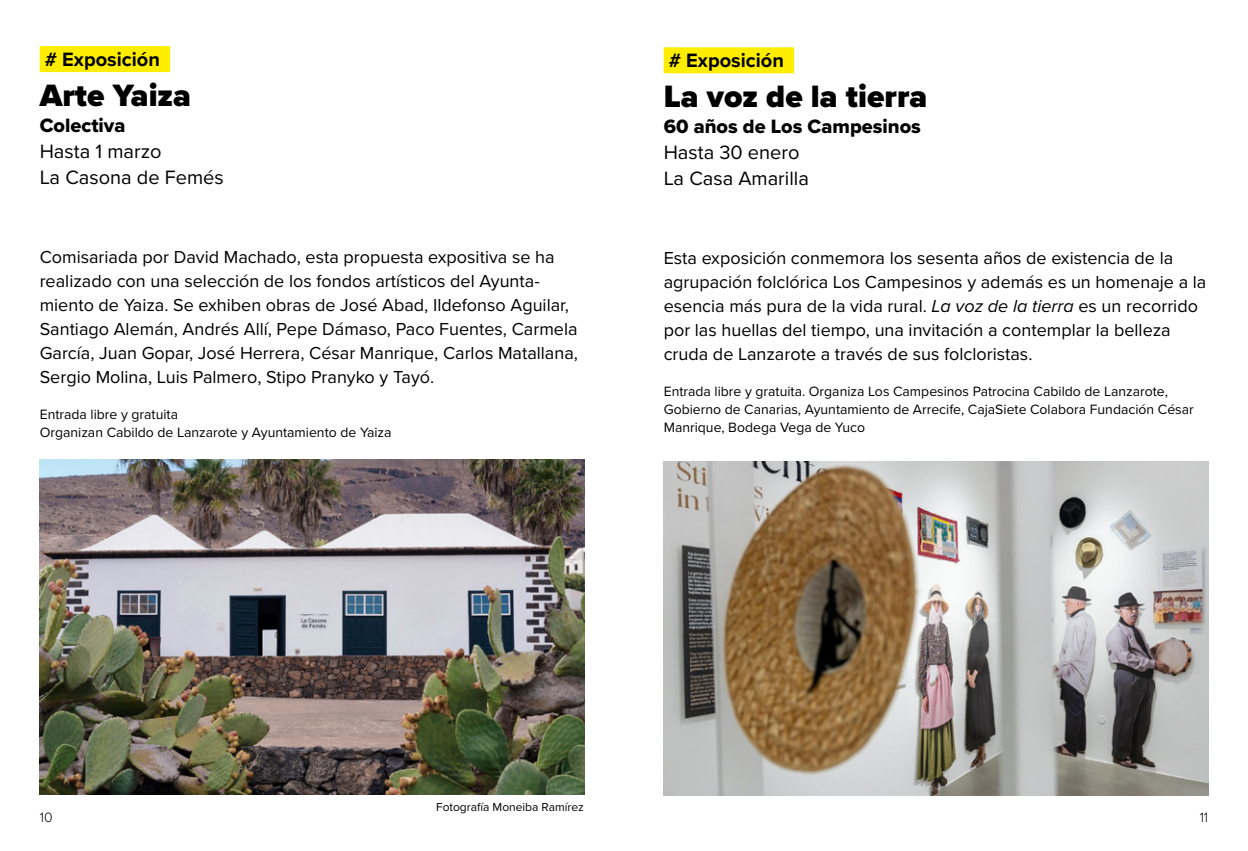
<style>
.page{position:relative;width:1248px;height:851px;background:#fff}
.page>*{position:absolute;margin:0;border:0;box-sizing:border-box;transform-origin:0 0}
.t1{font:900 32px "Proxima Nova";color:#000}
.t2{font:20px/26px "Proxima Nova";color:#000}
.t3{font:20px "Proxima Nova Extrabld";color:#000}
.t4{font:700 20px "Proxima Nova";color:#000}
.t5{font:18px/24px "Proxima Nova";color:#000}
.t6{font:14px/18px "Proxima Nova";color:#000}
.t7{font:300 14px "Proxima Nova";color:#000}
.t8{font:12px "Proxima Nova";color:#000}
.s1{font-style:italic}
</style>
<div class="page">
<img style="left:40px;top:460px;width:544px;height:334px">
<div style="left:40px;top:46px;width:130px;height:26px;background:#ffed00"></div>
<img style="left:663px;top:461px;width:545px;height:334px">
<div style="left:663px;top:47px;width:131px;height:26px;background:#ffed00"></div>
<p class="t4" style="left:45px;top:44px;width:117px"># Exposición</p>
<h1 class="t1" style="left:40px;top:71px;width:153px">Arte Yaiza</h1>
<p class="t3" style="left:40px;top:110px;width:87px">Colectiva</p>
<p class="t2" style="left:40px;top:137px;width:186px">Hasta 1 marzo<br>La Casona de Femés</p>
<p class="t5" style="left:40px;top:244px;width:539px">Comisariada por David Machado, esta propuesta expositiva se ha realizado con una selección de los fondos artísticos del Ayunta&shy;miento de Yaiza. Se exhiben obras de José Abad, Ildefonso Aguilar, Santiago Alemán, Andrés Allí, Pepe Dámaso, Paco Fuentes, Carmela García, Juan Gopar, José Herrera, César Manrique, Carlos Matallana, Sergio Molina, Luis Palmero, Stipo Pranyko y Tayó.</p>
<p class="t6" style="left:40px;top:405px;width:353px">Entrada libre y gratuita<br>Organizan Cabildo de Lanzarote y Ayuntamiento de Yaiza</p>
<p class="t4" style="left:668px;top:45px;width:117px"># Exposición</p>
<h1 class="t1" style="left:663px;top:72px;width:265px">La voz de la tierra</h1>
<p class="t3" style="left:663px;top:111px;width:259px">60 años de Los Campesinos</p>
<p class="t2" style="left:663px;top:138px;width:147px">Hasta 30 enero<br>La Casa Amarilla</p>
<p class="t5" style="left:663px;top:245px;width:544px">Esta exposición conmemora los sesenta años de existencia de la agrupación folclórica Los Campesinos y además es un homenaje a la esencia más pura de la vida rural. <span class="s1">La voz de la tierra</span> es un recorrido por las huellas del tiempo, una invitación a contemplar la belleza cruda de Lanzarote a través de sus folcloristas.</p>
<p class="t6" style="left:663px;top:382px;width:531px">Entrada libre y gratuita. Organiza Los Campesinos Patrocina Cabildo de Lanzarote,<br>Gobierno de Canarias, Ayuntamiento de Arrecife, CajaSiete Colabora Fundación César<br>Manrique, Bodega Vega de Yuco</p>
<p class="t8" style="left:436px;top:797px;width:149px">Fotografía Moneiba Ramírez</p>
<p class="t7" style="left:40px;top:807px;width:14px">10</p>
<p class="t7" style="left:1199px;top:807px;width:10px">11</p>
</div>
